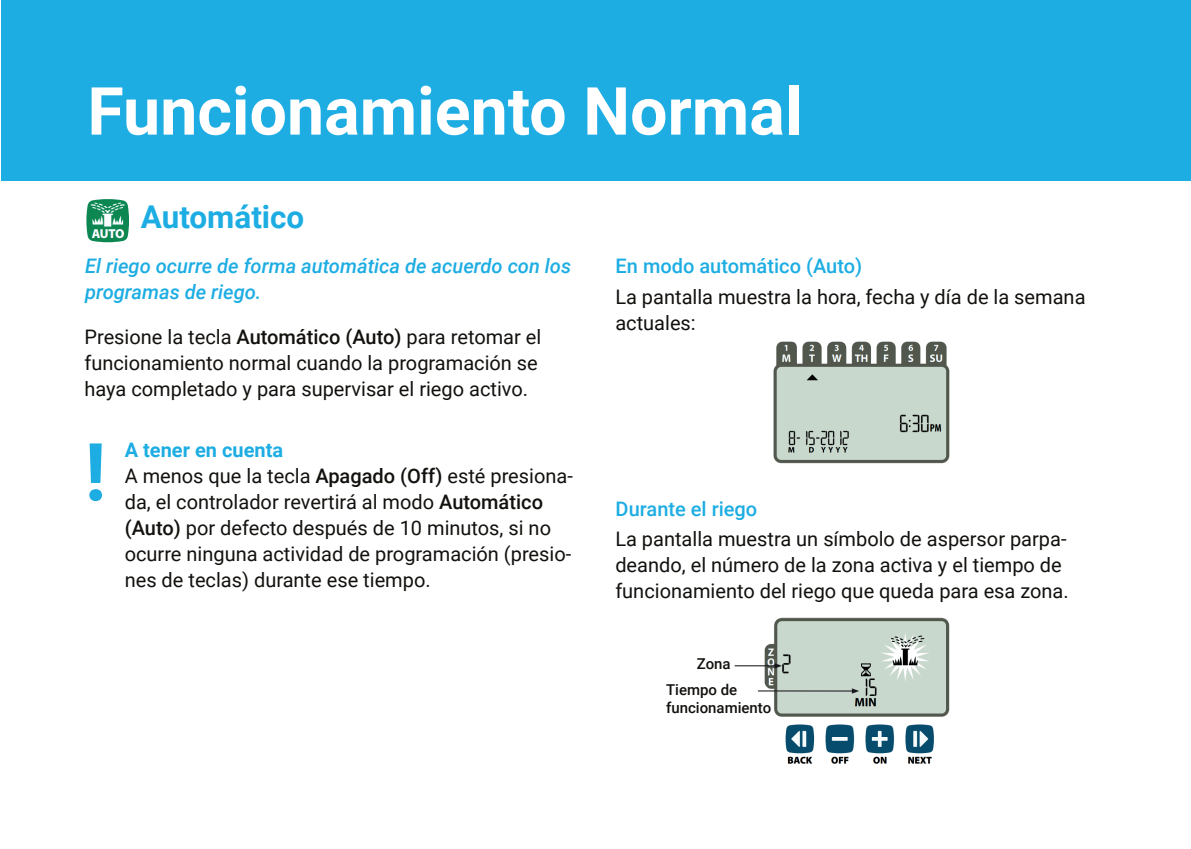
<style>
.page{position:relative;width:1191px;height:849px;background:#fff}
.page>*{position:absolute;margin:0;border:0;box-sizing:border-box;transform-origin:0 0}
.t1{font:700 80.2px "Roboto";color:#1dade3}
.t2{font:700 66.4px "Roboto";color:#fff}
.t3{font:700 31.4px "Roboto";color:#1dade3}
.t4{font:20px/26px "Roboto";color:#13110e}
.t5{font:italic 500 20px/26px "Roboto";color:#1dade3}
.t6{font:500 20px "Roboto";color:#1dade3}
.t7{font:500 15px/25.8px "Roboto";color:#13110e}
.s1{font-weight:500}
.s2{font-weight:700;color:#1dade3}
</style>
<div class="page">
<div style="left:2px;top:0;width:1189px;height:180px;background:#1dade3"></div>
<img style="left:86px;top:199px;width:43px;height:44px">
<img style="left:773px;top:341px;width:177px;height:123px">
<img style="left:734px;top:617px;width:216px;height:100px">
<div style="left:730px;top:675px;width:26px;height:34px;background:#fff"></div>
<img style="left:785px;top:724px;width:149px;height:40px">
<h2 class="t2" style="left:87px;top:64px;width:716px">Funcionamiento Normal</h2>
<h3 class="t3" style="left:141px;top:195px;width:165px">Automático</h3>
<p class="t5" style="left:85px;top:253px;width:487px">El riego ocurre de forma automática de acuerdo con los programas de riego.</p>
<p class="t4" style="left:84px;top:323px;width:458px">Presione la tecla <span class="s1">Automático (Auto)</span> para retomar el funcionamiento normal cuando la programación se haya completado y para supervisar el riego activo.</p>
<h1 class="t1" style="left:84px;top:416px;width:23px">!</h1>
<p class="t4" style="left:125px;top:436px;width:450px"><span class="s2">A tener en cuenta<br></span>A menos que la tecla <span class="s1">Apagado (Off)</span> esté presiona&shy;da, el controlador revertirá al modo <span class="s1">Automático (Auto)</span> por defecto después de 10 minutos, si no ocurre ninguna actividad de programación (presio&shy;nes de teclas) durante ese tiempo.</p>
<p class="t6" style="left:615px;top:252px;width:248px">En modo automático (Auto)</p>
<p class="t4" style="left:615px;top:283px;width:472px">La pantalla muestra la hora, fecha y día de la semana actuales:</p>
<p class="t6" style="left:615px;top:495px;width:143px">Durante el riego</p>
<p class="t4" style="left:615px;top:525px;width:455px">La pantalla muestra un símbolo de aspersor parpa&shy;deando, el número de la zona activa y el tiempo de funcionamiento del riego que queda para esa zona.</p>
<p class="t7" style="left:666px;top:650px;width:73px;text-indent:31px">Zona<br>Tiempo de</p>
<p class="t7" style="left:666px;top:694px;width:107px">funcionamiento</p>
</div>
